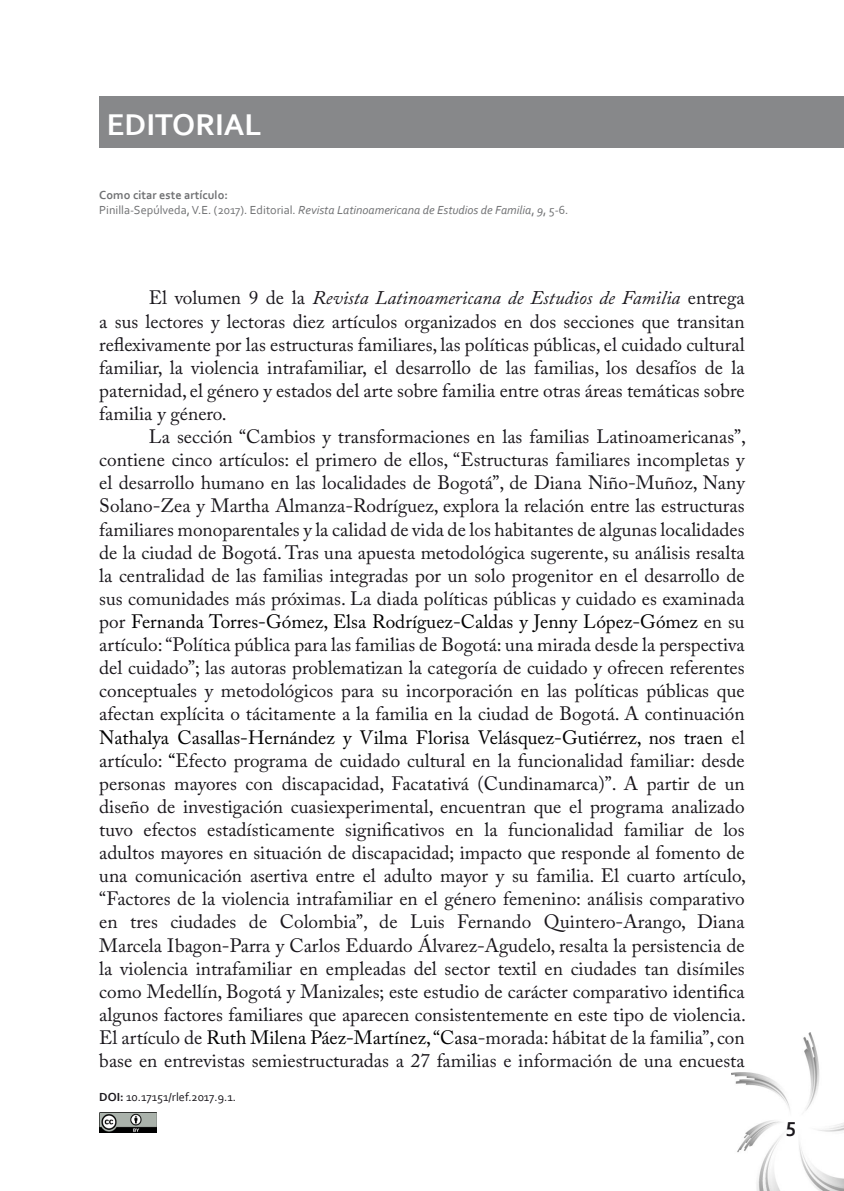
<style>
.page{position:relative;width:844px;height:1191px;background:#fff}
.page>*{position:absolute;margin:0;border:0;box-sizing:border-box;transform-origin:0 0}
.t1{font:700 31.5px "Corbel";color:#fff}
.t2{font:700 21px "Corbel";color:#1a171c}
.parrafo_familia{font:19.25px/23.1px "Adobe Caslon Pro";color:#1a171c;text-align:justify}
.t3{font:12.25px "Corbel";color:#707173}
.t4{font:12.25px "Corbel";color:#1a171c}
.t5{font:700 12.25px "Corbel";color:#707173}
.s1{font-style:italic}
.s2{color:#000}
.s3{font-weight:700}
</style>
<div class="page">
<img style="left:731px;top:1032px;width:112px;height:159px">
<div style="left:99px;top:96px;width:744px;height:52px;background:#87888a"></div>
<img style="left:99px;top:1112px;width:57px;height:20px">
<p class="t1" style="left:107px;top:105px;width:156px">EDITORIAL</p>
<p class="t5" style="left:99px;top:187px;width:130px">Como citar este artículo:</p>
<p class="t3" style="left:99px;top:202px;width:470px">Pinilla-Sepúlveda, V.E. (2017). Editorial. <span class="s1">Revista Latinoamericana de Estudios de Familia</span>, <span class="s1">9</span>, 5-6.</p>
<p class="parrafo_familia" style="left:99px;top:286px;width:646px;text-indent:50px">El volumen 9 de la <span class="s1">Revista Latinoamericana de Estudios de Familia</span> entrega a sus lectores y lectoras diez artículos organizados en dos secciones que transitan reflexivamente por las estructuras familiares, las políticas públicas, el cuidado cultural familiar, la violencia intrafamiliar, el desarrollo de las familias, los desafíos de la paternidad, el género y estados del arte sobre familia entre otras áreas temáticas sobre familia y género.</p>
<p class="parrafo_familia" style="left:99px;top:425px;width:648px;text-indent:50px">La sección “Cambios y transformaciones en las familias Latinoamericanas”, contiene cinco artículos: el primero de ellos, “Estructuras familiares incompletas y el desarrollo humano en las localidades de Bogotá”, de Diana Niño-Muñoz, Nany Solano-Zea y Martha Almanza-Rodríguez, explora la relación entre las estructuras familiares monoparentales y la calidad de vida de los habitantes de algunas localidades de la ciudad de Bogotá. Tras una apuesta metodológica sugerente, su análisis resalta la centralidad de las familias integradas por un solo progenitor en el desarrollo de sus comunidades más próximas. La diada políticas públicas y cuidado es examinada por <span class="s2">Fernanda Torres-Gómez, Elsa Rodríguez-Caldas y Jenny López-Gómez</span> en su artículo: “Política pública para las familias de Bogotá: una mirada desde la perspectiva del cuidado”; las autoras problematizan la categoría de cuidado y ofrecen referentes conceptuales y metodológicos para su incorporación en las políticas públicas que afectan explícita o tácitamente a la familia en la ciudad de Bogotá. A continuación <span class="s2">Nathalya Casallas-Hernández y Vilma Florisa Velásquez-Gutiérrez, nos traen</span> el artículo: <span class="s2">“</span>Efecto programa de cuidado cultural en la funcionalidad familiar: desde personas mayores con discapacidad, Facatativá (Cundinamarca)”. A partir de un diseño de investigación cuasiexperimental, encuentran que el programa analizado tuvo efectos estadísticamente significativos en la funcionalidad familiar de los adultos mayores en situación de discapacidad; impacto que responde al fomento de una comunicación asertiva entre el adulto mayor y su familia. El cuarto artículo, “Factores de la violencia intrafamiliar en el género femenino: análisis comparativo en tres ciudades de Colombia”, de Luis Fernando Quintero-Arango, Diana Marcela Ibagon-Parra y Carlos Eduardo Álvarez-Agudelo, resalta la persistencia de la violencia intrafamiliar en empleadas del sector textil en ciudades tan disímiles como Medellín, Bogotá y Manizales; este estudio de carácter comparativo identifica algunos factores familiares que aparecen consistentemente en este tipo de violencia.<br>El artículo de <span class="s2">Ruth Milena Páez-Martínez, “Casa</span>-morada: hábitat de la familia”, con base en entrevistas semiestructuradas a 27 familias e información de una encuesta</p>
<p class="t4" style="left:99px;top:1089px;width:138px"><span class="s3">DOI:</span> 10.17151/rlef.2017.9.1.</p>
<p class="t2" style="left:785px;top:1111px;width:12px">5</p>
</div>
